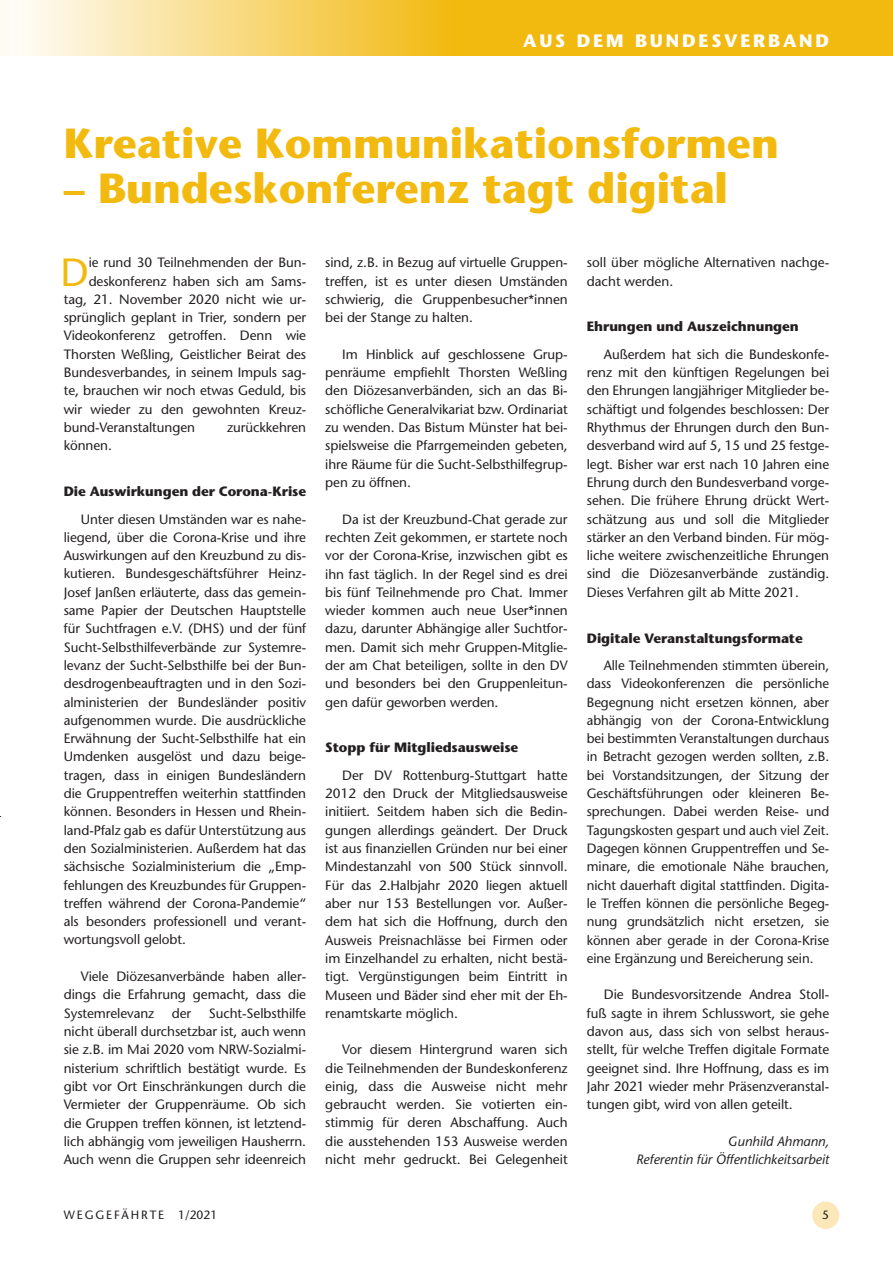
<style>
.page{position:relative;width:893px;height:1263px;background:#fff}
.page>*{position:absolute;margin:0;border:0;box-sizing:border-box;transform-origin:0 0}
._01_Headline{font:700 42px "ITC Stone Sans Pro";color:#f2b90f}
._02_Grundschrift_Ini{font:500 39.3px "Stone Sans Std";color:#f2b90f}
.t1{font:700 18px "ITC Stone Sans Pro";letter-spacing:.16em;color:#fff}
._03_Grundschrift_Ein{font:500 13.5px/18.3px "Stone Sans Std";letter-spacing:-.005em;color:#231f20;text-align:justify}
._02_Grundschrift_Ini-2{font:500 13.5px "Stone Sans Std";letter-spacing:-.005em;color:#231f20}
._08_Zwischentitel_gr{font:700 13.5px "ITC Stone Sans Pro";letter-spacing:-.005em;color:#231f20}
._06_Quelle{font:italic 500 13.5px/18.3px "Stone Sans Std";color:#231f20;text-align:right}
.t2{font:500 12px "Stone Sans Std";letter-spacing:.16em;color:#231f20}
</style>
<div class="page">
<div style="left:812px;top:1201px;width:27px;height:28px;background:#fbe7b8;border-radius:50%"></div>
<svg style="left:0;top:0;width:893px;height:56px;background:#f5ca4c"></svg>
<h3 class="t1" style="left:523px;top:30px;width:308px">AUS DEM BUNDESVERBAND</h3>
<p class="_01_Headline" style="left:64px;top:119px;width:717px">Kreative Kommunikationsformen</p>
<p class="_01_Headline" style="left:64px;top:164px;width:666px">– Bundeskonferenz tagt digital</p>
<p class="_02_Grundschrift_Ini" style="left:61px;top:248px;width:30px">D</p>
<p class="_02_Grundschrift_Ini-2" style="left:89px;top:254px;width:219px">ie rund 30 Teilnehmenden der Bun-</p>
<p class="_02_Grundschrift_Ini-2" style="left:89px;top:273px;width:219px">deskonferenz haben sich am Sams-</p>
<p class="_02_Grundschrift_Ini-2" style="left:64px;top:291px;width:244px">tag, 21. November 2020 nicht wie ur-</p>
<p class="_02_Grundschrift_Ini-2" style="left:64px;top:309px;width:244px">sprünglich geplant in Trier, sondern per</p>
<p class="_02_Grundschrift_Ini-2" style="left:64px;top:328px;width:244px">Videokonferenz getroffen. Denn wie</p>
<p class="_02_Grundschrift_Ini-2" style="left:64px;top:346px;width:244px">Thorsten Weßling, Geistlicher Beirat des</p>
<p class="_02_Grundschrift_Ini-2" style="left:64px;top:364px;width:244px">Bundesverbandes, in seinem Impuls sag-</p>
<p class="_02_Grundschrift_Ini-2" style="left:64px;top:383px;width:244px">te, brauchen wir noch etwas Geduld, bis</p>
<p class="_02_Grundschrift_Ini-2" style="left:64px;top:401px;width:244px">wir wieder zu den gewohnten Kreuz-</p>
<p class="_02_Grundschrift_Ini-2" style="left:64px;top:419px;width:133px">bund-Veranstaltungen</p>
<p class="_02_Grundschrift_Ini-2" style="left:227px;top:419px;width:81px">zurückkehren</p>
<p class="_02_Grundschrift_Ini-2" style="left:64px;top:438px;width:50px">können.</p>
<p class="_08_Zwischentitel_gr" style="left:64px;top:483px;width:244px">Die Auswirkungen der Corona-Krise</p>
<p class="_03_Grundschrift_Ein" style="left:64px;top:510px;width:244px;text-indent:17px">Unter diesen Umständen war es nahe&shy;liegend, über die Corona-Krise und ihre Auswirkungen auf den Kreuzbund zu dis&shy;kutieren. Bundesgeschäftsführer Heinz-Josef Janßen erläuterte, dass das gemein&shy;same Papier der Deutschen Hauptstelle für Suchtfragen e.V. (DHS) und der fünf Sucht-Selbsthilfeverbände zur Systemre&shy;levanz der Sucht-Selbsthilfe bei der Bun&shy;desdrogenbeauftragten und in den Sozi&shy;alministerien der Bundesländer positiv aufgenommen wurde. Die ausdrückliche Erwähnung der Sucht-Selbsthilfe hat ein Umdenken ausgelöst und dazu beige&shy;tragen, dass in einigen Bundesländern die Gruppentreffen weiterhin stattfinden können. Besonders in Hessen und Rhein&shy;land-Pfalz gab es dafür Unterstützung aus den Sozialministerien. Außerdem hat das sächsische Sozialministerium die „Emp&shy;fehlungen des Kreuzbundes für Gruppen&shy;treffen während der Corona-Pandemie“ als besonders professionell und verant&shy;wortungsvoll gelobt.</p>
<p class="_03_Grundschrift_Ein" style="left:64px;top:967px;width:244px;text-indent:17px">Viele Diözesanverbände haben aller&shy;dings die Erfahrung gemacht, dass die Systemrelevanz</p>
<p class="_03_Grundschrift_Ein" style="left:64px;top:1004px;width:244px;text-indent:145px">Sucht-Selbsthilfe nicht überall durchsetzbar ist, auch wenn sie z.B. im Mai 2020 vom NRW-Sozialmi&shy;nisterium schriftlich bestätigt wurde. Es gibt vor Ort Einschränkungen durch die Vermieter der Gruppenräume. Ob sich die Gruppen treffen können, ist letztend&shy;lich abhängig vom jeweiligen Hausherrn.<br>Auch wenn die Gruppen sehr ideenreich</p>
<p class="_03_Grundschrift_Ein" style="left:172px;top:1004px;width:21px">der</p>
<p class="t2" style="left:64px;top:1207px;width:155px">WEGGEFÄHRTE 1/2021</p>
<p class="_03_Grundschrift_Ein" style="left:325px;top:253px;width:244px">sind, z.B. in Bezug auf virtuelle Gruppen&shy;treffen, ist es unter diesen Umständen schwierig, die Gruppenbesucher*innen bei der Stange zu halten.</p>
<p class="_03_Grundschrift_Ein" style="left:325px;top:345px;width:244px;text-indent:17px">Im Hinblick auf geschlossene Grup&shy;penräume empfiehlt Thorsten Weßling den Diözesanverbänden, sich an das Bi&shy;schöfliche Generalvikariat bzw. Ordinariat zu wenden. Das Bistum Münster hat bei&shy;spielsweise die Pfarrgemeinden gebeten, ihre Räume für die Sucht-Selbsthilfegrup&shy;pen zu öffnen.</p>
<p class="_03_Grundschrift_Ein" style="left:325px;top:510px;width:244px;text-indent:17px">Da ist der Kreuzbund-Chat gerade zur rechten Zeit gekommen, er startete noch vor der Corona-Krise, inzwischen gibt es ihn fast täglich. In der Regel sind es drei bis fünf Teilnehmende pro Chat. Immer wieder kommen auch neue User*innen dazu, darunter Abhängige aller Suchtfor&shy;men. Damit sich mehr Gruppen-Mitglie&shy;der am Chat beteiligen, sollte in den DV und besonders bei den Gruppenleitun&shy;gen dafür geworben werden.</p>
<p class="_08_Zwischentitel_gr" style="left:325px;top:740px;width:194px">Stopp für Mitgliedsausweise</p>
<p class="_03_Grundschrift_Ein" style="left:325px;top:766px;width:244px;text-indent:17px">Der DV Rottenburg-Stuttgart hatte 2012 den Druck der Mitgliedsausweise initiiert. Seitdem haben sich die Bedin&shy;gungen allerdings geändert. Der Druck ist aus finanziellen Gründen nur bei einer Mindestanzahl von 500 Stück sinnvoll.<br>Für das 2.Halbjahr 2020 liegen aktuell aber nur 153 Bestellungen vor. Außer&shy;dem hat sich die Hoffnung, durch den Ausweis Preisnachlässe bei Firmen oder im Einzelhandel zu erhalten, nicht bestä&shy;tigt. Vergünstigungen beim Eintritt in Museen und Bäder sind eher mit der Eh&shy;renamtskarte möglich.</p>
<p class="_03_Grundschrift_Ein" style="left:325px;top:1041px;width:244px;text-indent:17px">Vor diesem Hintergrund waren sich die Teilnehmenden der Bundeskonferenz einig, dass die Ausweise nicht mehr gebraucht werden. Sie votierten ein&shy;stimmig für deren Abschaffung. Auch die ausstehenden 153 Ausweise werden nicht mehr gedruckt. Bei Gelegenheit</p>
<p class="_03_Grundschrift_Ein" style="left:587px;top:253px;width:244px">soll über mögliche Alternativen nachge&shy;dacht werden.</p>
<p class="_08_Zwischentitel_gr" style="left:587px;top:319px;width:213px">Ehrungen und Auszeichnungen</p>
<p class="_03_Grundschrift_Ein" style="left:587px;top:345px;width:244px;text-indent:17px">Außerdem hat sich die Bundeskonfe&shy;renz mit den künftigen Regelungen bei den Ehrungen langjähriger Mitglieder be&shy;schäftigt und folgendes beschlossen: Der Rhythmus der Ehrungen durch den Bun&shy;desverband wird auf 5, 15 und 25 festge&shy;legt. Bisher war erst nach 10 Jahren eine Ehrung durch den Bundesverband vorge&shy;sehen. Die frühere Ehrung drückt Wert&shy;schätzung aus und soll die Mitglieder stärker an den Verband binden. Für mög&shy;liche weitere zwischenzeitliche Ehrungen sind die Diözesanverbände zuständig.<br>Dieses Verfahren gilt ab Mitte 2021.</p>
<p class="_08_Zwischentitel_gr" style="left:587px;top:630px;width:218px">Digitale Veranstaltungsformate</p>
<p class="_03_Grundschrift_Ein" style="left:587px;top:656px;width:244px;text-indent:17px">Alle Teilnehmenden stimmten überein, dass Videokonferenzen die persönliche Begegnung nicht ersetzen können, aber abhängig von der Corona-Entwicklung bei bestimmten Veranstaltungen durchaus in Betracht gezogen werden sollten, z.B. bei Vorstandsitzungen, der Sitzung der Geschäftsführungen oder kleineren Be&shy;sprechungen. Dabei werden Reise- und Tagungskosten gespart und auch viel Zeit.<br>Dagegen können Gruppentreffen und Se&shy;minare, die emotionale Nähe brauchen, nicht dauerhaft digital stattfinden. Digita&shy;le Treffen können die persönliche Begeg&shy;nung grundsätzlich nicht ersetzen, sie können aber gerade in der Corona-Krise eine Ergänzung und Bereicherung sein.</p>
<p class="_03_Grundschrift_Ein" style="left:587px;top:985px;width:244px;text-indent:17px">Die Bundesvorsitzende Andrea Stoll&shy;fuß sagte in ihrem Schlusswort, sie gehe davon aus, dass sich von selbst heraus&shy;stellt, für welche Treffen digitale Formate geeignet sind. Ihre Hoffnung, dass es im Jahr 2021 wieder mehr Präsenzveranstal&shy;tungen gibt, wird von allen geteilt.</p>
<p class="_06_Quelle" style="left:636px;top:1132px;width:195px">Gunhild Ahmann,<br>Referentin für Öffentlichkeitsarbeit</p>
<p class="t2" style="left:822px;top:1207px;width:8px">5</p>
</div>
